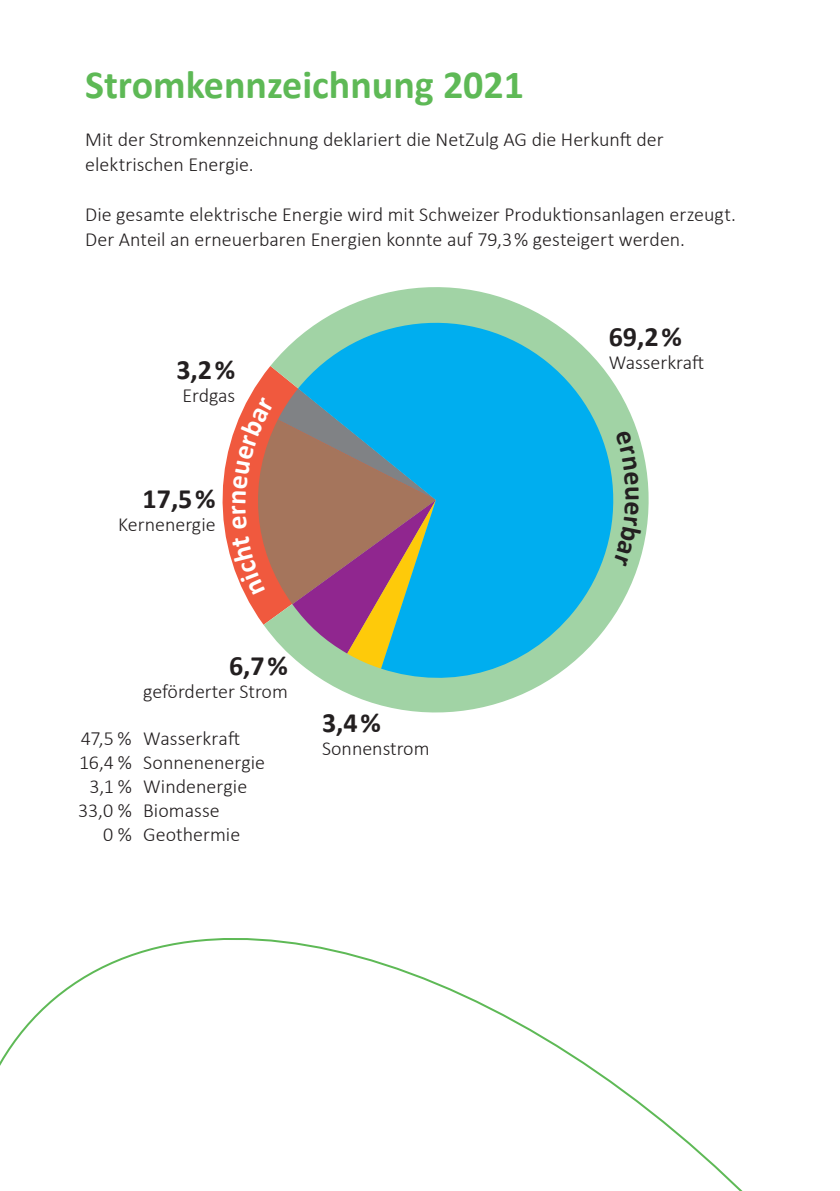
<style>
.page{position:relative;width:840px;height:1191px;background:#fff}
.page>*{position:absolute;margin:0;border:0;box-sizing:border-box;transform-origin:0 0}
.t1{font:700 40px "Calibri";color:#5eb956}
.t2{font:700 28px "Calibri";color:#231f20}
.t3{font:300 20px/25px "Calibri";color:#231f20}
</style>
<div class="page">
<svg style="left:0;top:938px;width:743px;height:253px"></svg>
<svg style="left:222px;top:376px;width:41px;height:182px"></svg>
<svg style="left:263px;top:287px;width:386px;height:426px"></svg>
<svg style="left:298px;top:301px;width:337px;height:391px;background:#49c1de"></svg>
<div style="left:613px;top:431px;width:28px;height:135px;background:#a1d3a5"></div>
<svg style="left:231px;top:388px;width:204px;height:280px;background:#938788"></svg>
<h1 class="t1" style="left:85px;top:56px;width:440px">Stromkennzeichnung 2021</h1>
<p class="t3" style="left:85px;top:127px;width:579px">Mit der Stromkennzeichnung deklariert die NetZulg AG die Herkunft der elektrischen Energie.</p>
<p class="t3" style="left:85px;top:202px;width:652px">Die gesamte elektrische Energie wird mit Schweizer Produktionsanlagen erzeugt.<br>Der Anteil an erneuerbaren Energien konnte auf 79,3% gesteigert werden.</p>
<h2 class="t2" style="left:176px;top:350px;width:60px">3,2%</h2>
<p class="t3" style="left:182px;top:383px;width:54px">Erdgas</p>
<h2 class="t2" style="left:142px;top:479px;width:75px">17,5%</h2>
<p class="t3" style="left:118px;top:512px;width:99px">Kernenergie</p>
<h2 class="t2" style="left:229px;top:646px;width:60px">6,7%</h2>
<p class="t3" style="left:143px;top:679px;width:146px">geförderter Strom</p>
<p class="t3" style="left:81px;top:726px;width:161px">47,5 % Wasserkraft</p>
<p class="t3" style="left:79px;top:750px;width:187px">16,4 % Sonnenenergie</p>
<p class="t3" style="left:89px;top:774px;width:159px">3,1 % Windenergie</p>
<p class="t3" style="left:78px;top:798px;width:143px">33,0 % Biomasse</p>
<p class="t3" style="left:103px;top:822px;width:139px">0 % Geothermie</p>
<h2 class="t2" style="left:322px;top:703px;width:60px">3,4%</h2>
<p class="t3" style="left:322px;top:735px;width:109px">Sonnenstrom</p>
<h2 class="t2" style="left:608px;top:317px;width:75px">69,2%</h2>
<p class="t3" style="left:608px;top:350px;width:97px">Wasserkraft</p>
</div>
